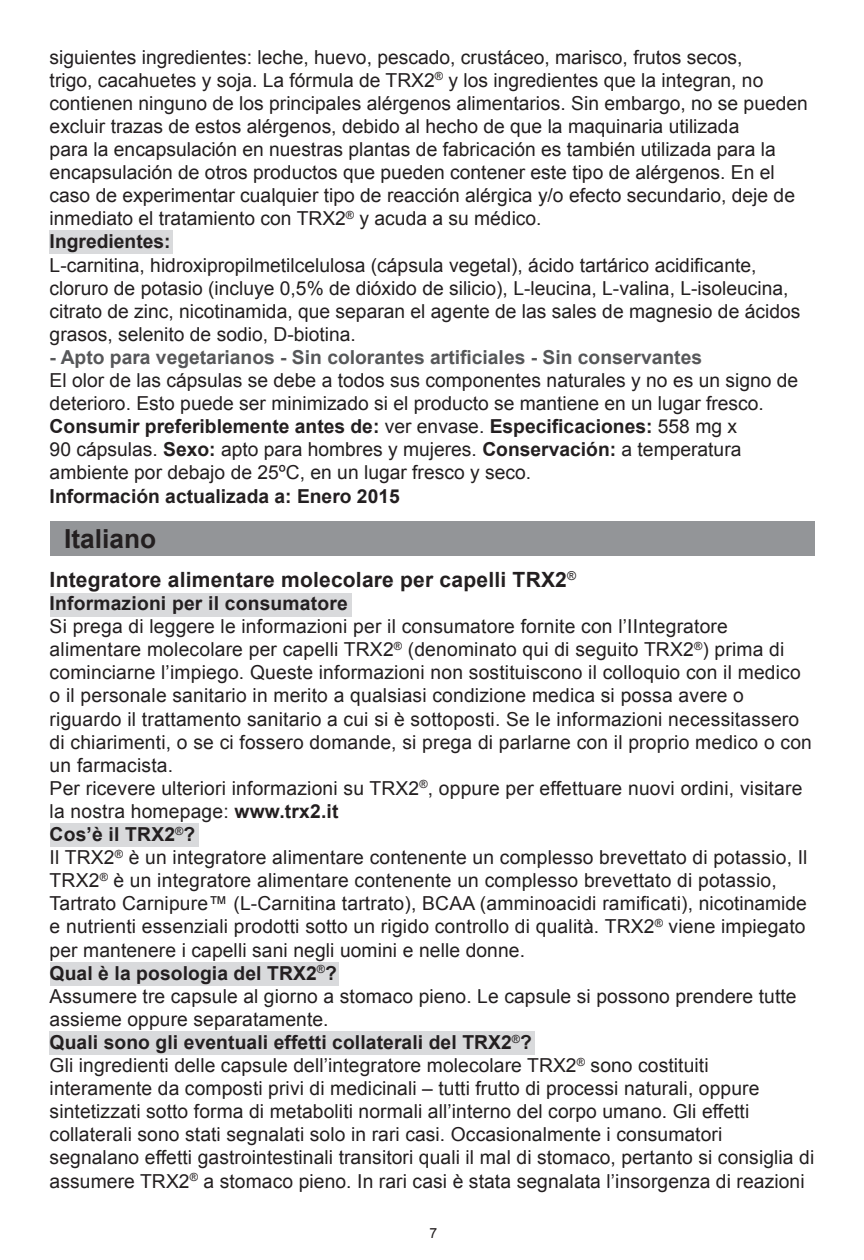
<style>
.page{position:relative;width:864px;height:1260px;background:#fff}
.page>*{position:absolute;margin:0;border:0;box-sizing:border-box;transform-origin:0 0}
.t1{font:700 26.25px "Arial";color:#231f20}
.t2{font:700 21px "Arial";letter-spacing:.01em;color:#231f20}
.t3{font:19.25px/23.1px "Arial";letter-spacing:.005em;color:#231f20}
.t4{font:700 19.25px "Arial";color:#57585a}
.t5{font:700 19.25px "Arial";color:#231f20}
.t6{font:14px "Arial";color:#231f20}
.s1{font-weight:700}
</style>
<div class="page">
<div style="left:50px;top:962px;width:288px;height:24px;background:#d9dadc"></div>
<div style="left:50px;top:823px;width:148px;height:24px;background:#d9dadc"></div>
<div style="left:50px;top:593px;width:301px;height:24px;background:#d9dadc"></div>
<div style="left:50px;top:230px;width:123px;height:24px;background:#d9dadc"></div>
<div style="left:50px;top:1031px;width:485px;height:24px;background:#d9dadc"></div>
<div style="left:50px;top:521px;width:764px;height:35px;background:#939598"></div>
<p class="t3" style="left:50px;top:46px;width:759px">siguientes ingredientes: leche, huevo, pescado, crustáceo, marisco, frutos secos,<br>trigo, cacahuetes y soja. La fórmula de TRX2<sup>®</sup> y los ingredientes que la integran, no contienen ninguno de los principales alérgenos alimentarios. Sin embargo, no se pueden excluir trazas de estos alérgenos, debido al hecho de que la maquinaria utilizada<br>para la encapsulación en nuestras plantas de fabricación es también utilizada para la encapsulación de otros productos que pueden contener este tipo de alérgenos. En el caso de experimentar cualquier tipo de reacción alérgica y/o efecto secundario, deje de inmediato el tratamiento con TRX2<sup>®</sup> y acuda a su médico.<br><span class="s1">Ingredientes:</span></p>
<p class="t3" style="left:50px;top:253px;width:752px">L-carnitina, hidroxipropilmetilcelulosa (cápsula vegetal), ácido tartárico acidificante, cloruro de potasio (incluye 0,5% de dióxido de silicio), L-leucina, L-valina, L-isoleucina, citrato de zinc, nicotinamida, que separan el agente de las sales de magnesio de ácidos grasos, selenito de sodio, D-biotina.</p>
<p class="t4" style="left:50px;top:344px;width:653px">- Apto para vegetarianos - Sin colorantes artificiales - Sin conservantes</p>
<p class="t3" style="left:50px;top:369px;width:749px">El olor de las cápsulas se debe a todos sus componentes naturales y no es un signo de deterioro. Esto puede ser minimizado si el producto se mantiene en un lugar fresco.<br><span class="s1">Consumir preferiblemente antes de:</span> ver envase. <span class="s1">Especificaciones:</span> 558 mg x<br>90 cápsulas. <span class="s1">Sexo:</span> apto para hombres y mujeres. <span class="s1">Conservación:</span> a temperatura ambiente por debajo de 25ºC, en un lugar fresco y seco.</p>
<p class="t5" style="left:50px;top:483px;width:351px">Información actualizada a: Enero 2015</p>
<h1 class="t1" style="left:64px;top:522px;width:93px">Italiano</h1>
<p class="t2" style="left:50px;top:566px;width:528px">Integratore alimentare molecolare per capelli TRX2<sup>®</sup></p>
<p class="t5" style="left:50px;top:590px;width:299px">Informazioni per il consumatore</p>
<p class="t3" style="left:50px;top:615px;width:765px">Si prega di leggere le informazioni per il consumatore fornite con l’IIntegratore alimentare molecolare per capelli TRX2<sup>®</sup> (denominato qui di seguito TRX2<sup>®</sup>) prima di cominciarne l’impiego. Queste informazioni non sostituiscono il colloquio con il medico o il personale sanitario in merito a qualsiasi condizione medica si possa avere o riguardo il trattamento sanitario a cui si è sottoposti. Se le informazioni necessitassero di chiarimenti, o se ci fossero domande, si prega di parlarne con il proprio medico o con un farmacista.<br>Per ricevere ulteriori informazioni su TRX2<sup>®</sup>, oppure per effettuare nuovi ordini, visitare la nostra homepage: <span class="s1">www.trx2.it<br>Cos’è il TRX2</span><sup>®</sup><span class="s1">?<br></span>Il TRX2<sup>®</sup> è un integratore alimentare contenente un complesso brevettato di potassio, Il TRX2<sup>®</sup> è un integratore alimentare contenente un complesso brevettato di potassio, Tartrato Carnipure™ (L-Carnitina tartrato), BCAA (amminoacidi ramificati), nicotinamide e nutrienti essenziali prodotti sotto un rigido controllo di qualità. TRX2<sup>®</sup> viene impiegato per mantenere i capelli sani negli uomini e nelle donne.<br><span class="s1">Qual è la posologia del TRX2</span><sup>®</sup><span class="s1">?<br></span>Assumere tre capsule al giorno a stomaco pieno. Le capsule si possono prendere tutte assieme oppure separatamente.<br><span class="s1">Quali sono gli eventuali effetti collaterali del TRX2</span><sup>®</sup><span class="s1">?<br></span>Gli ingredienti delle capsule dell’integratore molecolare TRX2<sup>®</sup> sono costituiti interamente da composti privi di medicinali – tutti frutto di processi naturali, oppure sintetizzati sotto forma di metaboliti normali all’interno del corpo umano. Gli effetti collaterali sono stati segnalati solo in rari casi. Occasionalmente i consumatori segnalano effetti gastrointestinali transitori quali il mal di stomaco, pertanto si consiglia di assumere TRX2<sup>®</sup> a stomaco pieno. In rari casi è stata segnalata l’insorgenza di reazioni</p>
<p class="t6" style="left:429px;top:1224px;width:9px">7</p>
</div>
